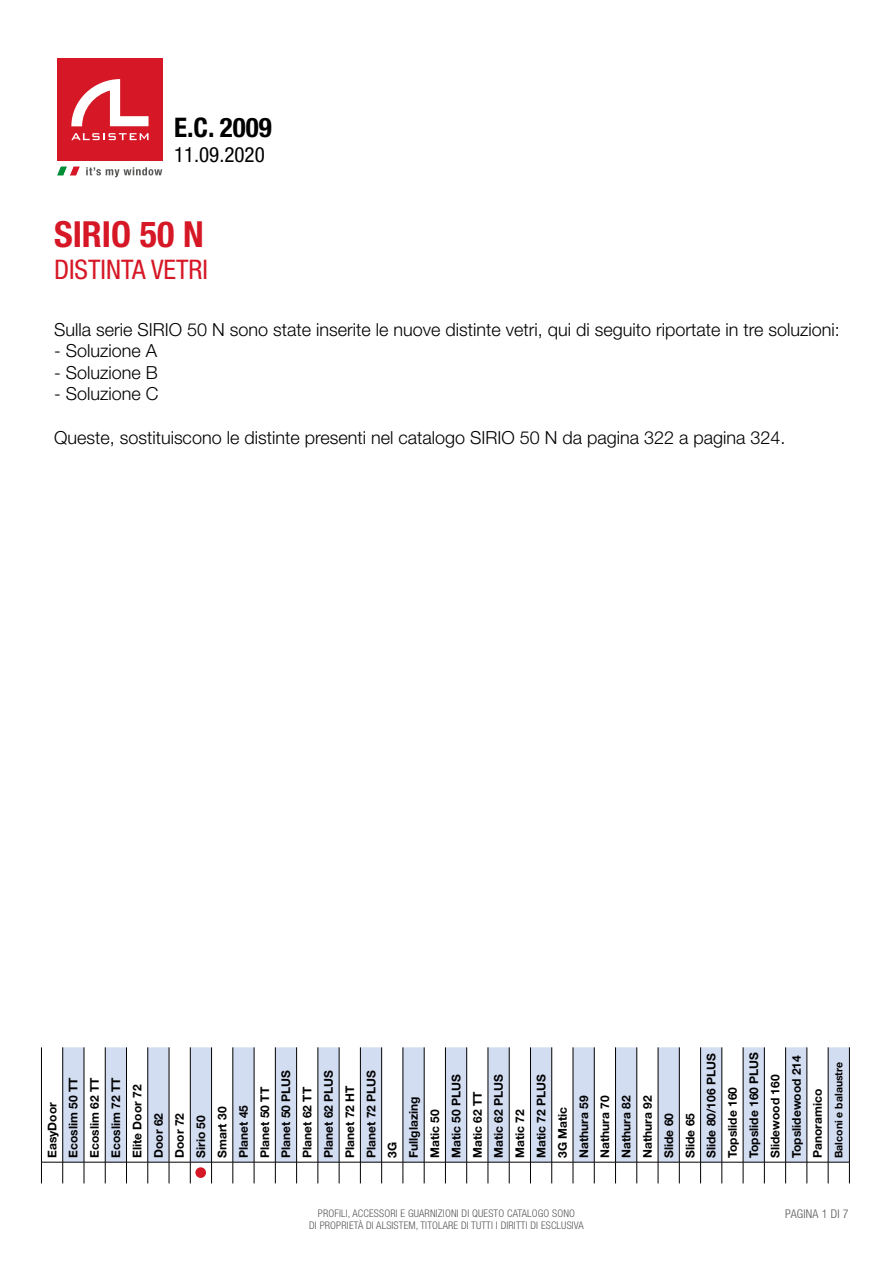
<style>
.page{position:relative;width:893px;height:1263px;background:#fff}
.page>*{position:absolute;margin:0;border:0;box-sizing:border-box;transform-origin:0 0}
.t1{font:700 condensed 36px "Helvetica Neue LT Std";color:#d61726}
.t2{font:condensed 27px "Helvetica Neue LT Std";color:#d61726}
.t3{font:700 condensed 27px "Helvetica Neue LT Std";color:#000}
.t4{font:condensed 21px "Helvetica Neue LT Std";color:#000}
.t5{font:300 18px "Helvetica Neue LT Std";color:#000}
.t6{font:700 12px/21.3px "Helvetica Neue LT Std";color:#000}
.t7{font:300 condensed 12px "Helvetica Neue LT Std";letter-spacing:.015em;color:#575756}
.t8{font:300 condensed 10.5px/12.6px "Helvetica Neue LT Std";letter-spacing:.015em;color:#575756;text-align:center}
.t9{font:700 10.5px "Helvetica Neue LT Std";color:#000}
</style>
<div class="page">
<div style="left:57px;top:58px;width:106px;height:102px;background:#d61726"></div>
<svg style="left:71px;top:133px;width:78px;height:7px"></svg>
<svg style="left:71px;top:79px;width:78px;height:47px"></svg>
<svg style="left:86px;top:167px;width:76px;height:10px"></svg>
<svg style="left:57px;top:167px;width:23px;height:8px"></svg>
<svg style="left:41px;top:1047px;width:809px;height:136px"></svg>
<hr style="left:105px;top:1047px;width:1px;height:115px;background:#000">
<div style="left:195px;top:1167px;width:11px;height:11px;background:#d61726;border-radius:50%"></div>
<h2 class="t3" style="left:174px;top:111px;width:99px">E.C. 2009</h2>
<h3 class="t4" style="left:174px;top:143px;width:92px">11.09.2020</h3>
<h1 class="t1" style="left:54px;top:212px;width:151px">SIRIO 50 N</h1>
<h2 class="t2" style="left:54px;top:254px;width:156px">DISTINTA VETRI</h2>
<h3 class="t5" style="left:54px;top:318px;width:787px">Sulla serie SIRIO 50 N sono state inserite le nuove distinte vetri, qui di seguito riportate in tre soluzioni:</h3>
<h3 class="t5" style="left:54px;top:340px;width:105px">- Soluzione A</h3>
<h3 class="t5" style="left:54px;top:361px;width:105px">- Soluzione B</h3>
<h3 class="t5" style="left:54px;top:383px;width:106px">- Soluzione C</h3>
<h3 class="t5" style="left:54px;top:426px;width:733px">Queste, sostituiscono le distinte presenti nel catalogo SIRIO 50 N da pagina 322 a pagina 324.</h3>
<p class="t6" style="left:41px;top:1158px;width:108px;rotate:-90deg">EasyDoor<br>Ecoslim 50 TT<br>Ecoslim 62 TT<br>Ecoslim 72 TT<br>Elite Door 72<br>Door 62<br>Door 72<br>Sirio 50<br>Smart 30<br>Planet 45<br>Planet 50 TT<br>Planet 50 PLUS<br>Planet 62 TT<br>Planet 62 PLUS<br>Planet 72 HT<br>Planet 72 PLUS<br>3G<br>Fullglazing<br>Matic 50<br>Matic 50 PLUS<br>Matic 62 TT<br>Matic 62 PLUS<br>Matic 72<br>Matic 72 PLUS<br>3G Matic<br>Nathura 59<br>Nathura 70<br>Nathura 82<br>Nathura 92<br>Slide 60<br>Slide 65<br>Slide 80/106 PLUS<br>Topslide 160<br>Topslide 160 PLUS<br>Slidewood 160<br>Topslidewood 214<br>Panoramico</p>
<p class="t9" style="left:832px;top:1158px;width:98px;rotate:-90deg">Balconi e balaustre</p>
<p class="t8" style="left:309px;top:1206px;width:276px">PROFILI, ACCESSORI E GUARNIZIONI DI QUESTO CATALOGO SONO<br>DI PROPRIETÀ DI ALSISTEM, TITOLARE DI TUTTI I DIRITTI DI ESCLUSIVA</p>
<p class="t7" style="left:785px;top:1206px;width:65px">PAGINA 1 DI 7</p>
</div>
